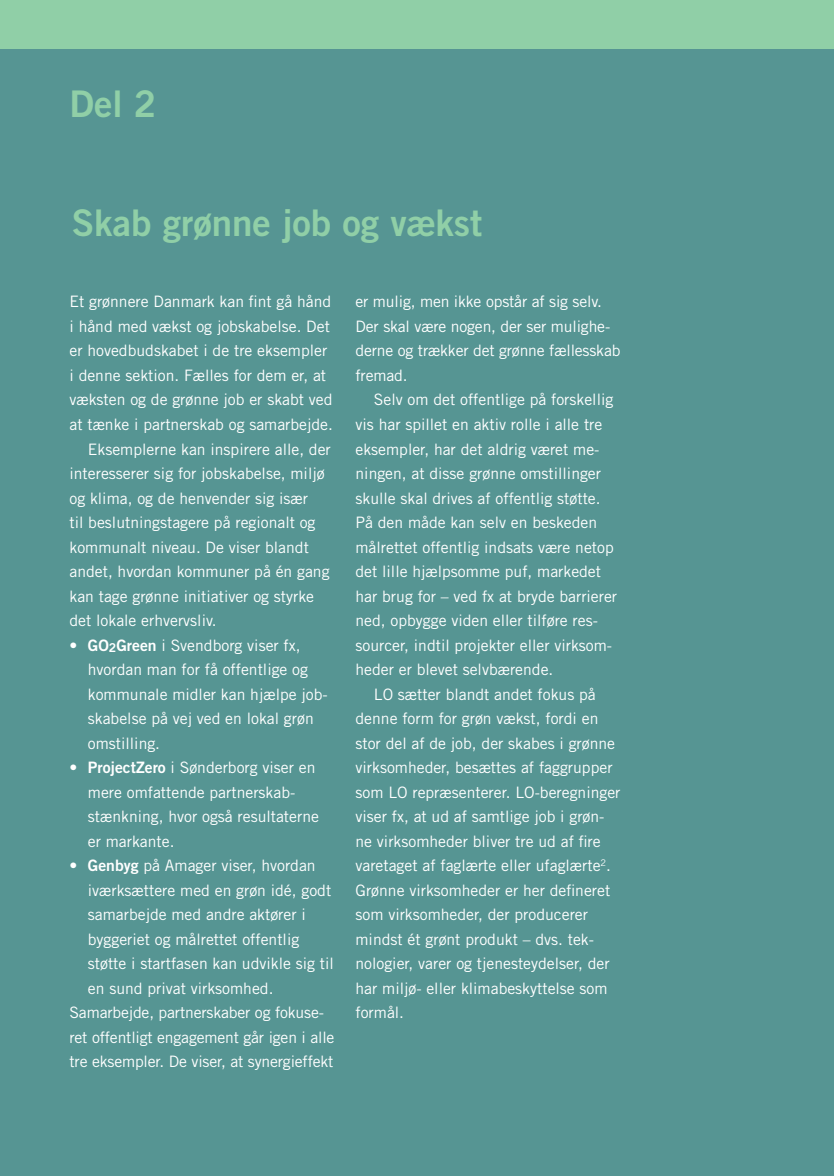
<style>
.page{position:relative;width:834px;height:1176px;background:#fff}
.page>*{position:absolute;margin:0;border:0;box-sizing:border-box;transform-origin:0 0}
.Rubrik_1{font:36.75px "Trade Gothic LT Bold Two";color:#90cfa7}
.Brød_2{font:15.75px/24.5px "Trade Gothic LT";color:#fff}
.Brød_start_4{font:15.75px/24.5px "Trade Gothic LT";letter-spacing:-.01em;color:#fff}
.s1{font-family:"Trade Gothic LT Bold Two"}
</style>
<div class="page">
<div style="left:0;top:0;width:833px;height:50px;background:#90cfa7"></div>
<div style="left:0;top:50px;width:833px;height:1126px;background:#569593"></div>
<p class="Rubrik_1" style="left:69px;top:81px;width:88px">Del 2</p>
<p class="Rubrik_1" style="left:72px;top:200px;width:412px">Skab grønne job og vækst</p>
<p class="Brød_start_4" style="left:69px;top:289px;width:265px">Et grønnere Danmark kan fint gå hånd i hånd med vækst og jobskabelse. Det er hovedbudskabet i de tre eksempler i denne sektion. Fælles for dem er, at væksten og de grønne job er skabt ved at tænke i partnerskab og samarbejde.</p>
<p class="Brød_2" style="left:69px;top:436px;width:263px;text-indent:18px">Eksemplerne kan inspirere alle, der interesserer sig for jobskabelse, miljø og klima, og de henvender sig især<br>til beslutningstagere på regionalt og kommunalt niveau. De viser blandt andet, hvordan kommuner på én gang kan tage grønne initiativer og styrke det lokale erhvervsliv.</p>
<p class="Brød_2" style="left:88px;top:632px;width:241px;text-indent:-18px">• <span class="s1">GO</span><sub>2</sub><span class="s1">Green</span> i Svendborg viser fx, hvordan man for få offentlige og kommunale midler kan hjælpe job&shy;skabelse på vej ved en lokal grøn omstilling.</p>
<p class="Brød_2" style="left:88px;top:755px;width:232px;text-indent:-18px">• <span class="s1">ProjectZero</span> i Sønderborg viser en mere omfattende partnerskab&shy;stænkning, hvor også resultaterne er markante.</p>
<p class="Brød_2" style="left:88px;top:853px;width:247px;text-indent:-18px">• <span class="s1">Genbyg</span> på Amager viser, hvordan iværksættere med en grøn idé, godt samarbejde med andre aktører i byggeriet og målrettet offentlig støtte i startfasen kan udvikle sig til en sund privat virksomhed.</p>
<p class="Brød_start_4" style="left:69px;top:1000px;width:266px">Samarbejde, partnerskaber og fokuse&shy;ret offentligt engagement går igen i alle tre eksempler. De viser, at synergieffekt</p>
<p class="Brød_start_4" style="left:355px;top:289px;width:266px">er mulig, men ikke opstår af sig selv.<br>Der skal være nogen, der ser mulighe&shy;derne og trækker det grønne fællesskab fremad.</p>
<p class="Brød_2" style="left:355px;top:387px;width:263px;text-indent:18px">Selv om det offentlige på forskellig vis har spillet en aktiv rolle i alle tre eksempler, har det aldrig været me&shy;ningen, at disse grønne omstillinger skulle skal drives af offentlig støtte.<br>På den måde kan selv en beskeden målrettet offentlig indsats være netop det lille hjælpsomme puf, markedet har brug for – ved fx at bryde barrierer ned, opbygge viden eller tilføre res&shy;sourcer, indtil projekter eller virksom&shy;heder er blevet selvbærende.</p>
<p class="Brød_2" style="left:355px;top:681px;width:266px;text-indent:18px">LO sætter blandt andet fokus på denne form for grøn vækst, fordi en stor del af de job, der skabes i grønne virksomheder, besættes af faggrupper som LO repræsenterer. LO-beregninger viser fx, at ud af samtlige job i grøn&shy;ne virksomheder bliver tre ud af fire varetaget af faglærte eller ufaglærte<sup>2</sup>.<br>Grønne virksomheder er her defineret som virksomheder, der producerer mindst ét grønt produkt – dvs. tek&shy;nologier, varer og tjenesteydelser, der har miljø- eller klimabeskyttelse som formål.</p>
</div>
